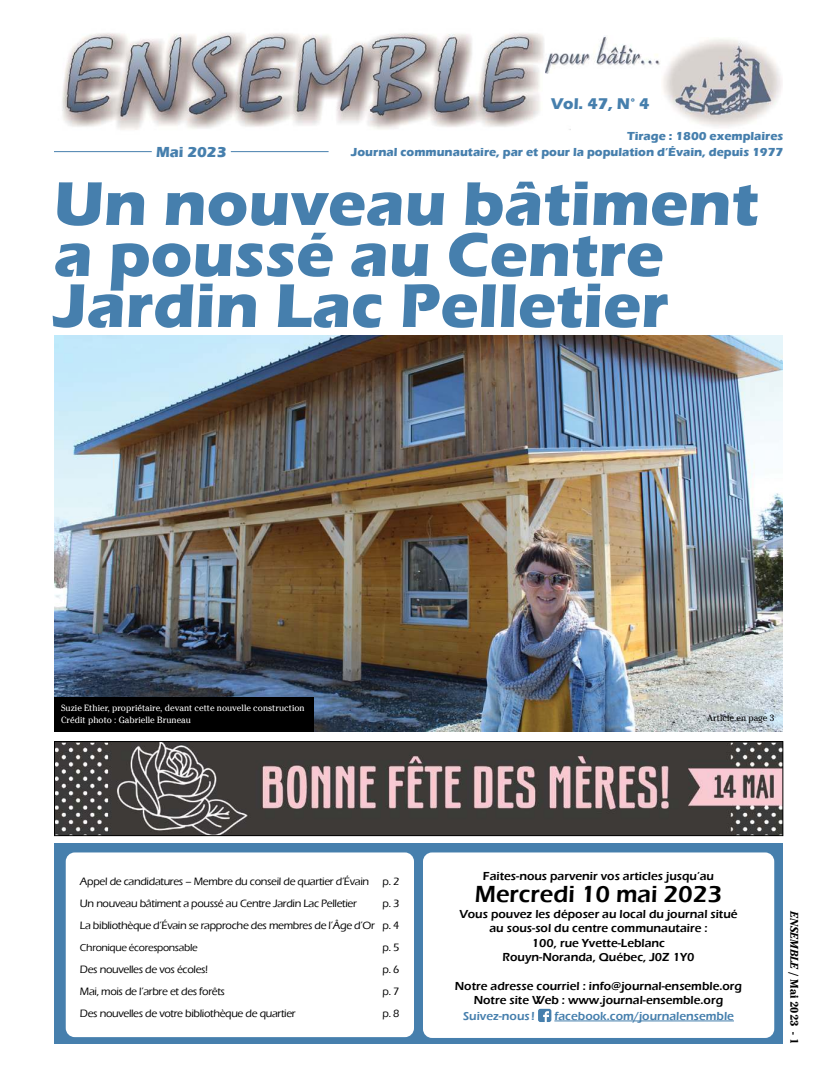
<style>
.page{position:relative;width:819px;height:1080px;background:#fff}
.page>*{position:absolute;margin:0;border:0;box-sizing:border-box;transform-origin:0 0}
.t1{font:700 64px/51px "Eras ITC";color:#467fad}
.t2{font:600 24px "Eras ITC";color:#000}
.t3{font:700 16px "Eras ITC";color:#467fad}
.t4{font:700 15px "Eras ITC";color:#467fad}
.t5{font:600 12px/14.4px "Eras ITC";color:#000;text-align:center}
.t6{font:700 12px "Eras ITC";color:#467fad}
.t7{font:600 12px "Eras ITC";color:#467fad}
.t8{font:500 11px/22px "Eras ITC";letter-spacing:-.03em;color:#000}
.t9{font:700 11px "Cheltenham LT";color:#000}
.t10{font:500 10.5px "Eras ITC";letter-spacing:-.03em;color:#000}
.t11{font:9px/12px "Cheltenham LT";color:#fff}
.t12{font:9px "Cheltenham LT";color:#000}
.s1{font-style:italic}
</style>
<div class="page">
<div style="left:54px;top:844px;width:729px;height:200px;background:#467fad"></div>
<img style="left:62px;top:33px;width:509px;height:97px">
<hr style="left:54px;top:151px;width:98px;height:1px;background:#467fad">
<hr style="left:231px;top:151px;width:98px;height:1px;background:#467fad">
<img style="left:546px;top:36px;width:114px;height:38px">
<img style="left:663px;top:39px;width:119px;height:88px">
<div style="left:423px;top:852px;width:351px;height:186px;background:#fff;border-radius:9px"></div>
<hr style="left:554px;top:1021px;width:180px;height:1px;background:#467fad">
<svg style="left:538px;top:1009px;width:13px;height:13px"></svg>
<div style="left:66px;top:852px;width:348px;height:185px;background:#fff;border-radius:9px"></div>
<img style="left:56px;top:743px;width:725px;height:91px">
<div style="left:54px;top:741px;width:729px;height:95px;border:1px solid #000"></div>
<img style="left:54px;top:336px;width:729px;height:395px">
<div style="left:54px;top:697px;width:259px;height:34px;background:#000"></div>
<h3 class="t4" style="left:156px;top:145px;width:72px">Mai 2023</h3>
<h3 class="t3" style="left:551px;top:97px;width:100px">Vol. 47, N° 4</h3>
<p class="t6" style="left:351px;top:147px;width:434px">Journal communautaire, par et pour la population d’Évain, depuis 1977</p>
<p class="t6" style="left:627px;top:131px;width:158px">Tirage : 1800 exemplaires</p>
<h1 class="t1" style="left:54px;top:183px;width:706px">Un nouveau bâtiment a poussé au Centre<br>Jardin Lac Pelletier</h1>
<p class="t11" style="left:61px;top:702px;width:245px">Suzie Ethier, propriétaire, devant cette nouvelle construction<br>Crédit photo : Gabrielle Bruneau</p>
<p class="t12" style="left:707px;top:713px;width:68px">Article en page 3</p>
<p class="t8" style="left:80px;top:871px;width:296px">Appel de candidatures – Membre du conseil de quartier d’Évain<br>Un nouveau bâtiment a poussé au Centre Jardin Lac Pelletier<br>La bibliothèque d’Évain se rapproche des membres de l’Âge d’Or</p>
<p class="t10" style="left:80px;top:943px;width:119px">Chronique écoresponsable</p>
<p class="t8" style="left:80px;top:959px;width:217px">Des nouvelles de vos écoles!<br>Mai, mois de l’arbre et des forêts<br>Des nouvelles de votre bibliothèque de quartier</p>
<p class="t8" style="left:383px;top:871px;width:18px;text-align:justify">p. 2 p. 3 p. 4 p. 5 p. 6 p. 7 p. 8</p>
<p class="t5" style="left:483px;top:870px;width:233px">Faites-nous parvenir vos articles jusqu’au</p>
<h2 class="t2" style="left:475px;top:884px;width:249px">Mercredi 10 mai 2023</h2>
<p class="t5" style="left:459px;top:908px;width:280px">Vous pouvez les déposer au local du journal situé au sous-sol du centre communautaire :<br>100, rue Yvette-Leblanc<br>Rouyn-Noranda, Québec, J0Z 1Y0</p>
<p class="t5" style="left:455px;top:980px;width:289px">Notre adresse courriel : info@journal-ensemble.org<br>Notre site Web : www.journal-ensemble.org</p>
<p class="t7" style="left:463px;top:1011px;width:74px">Suivez-nous !</p>
<p class="t7" style="left:554px;top:1011px;width:181px">facebook.com/journalensemble</p>
<p class="t9" style="left:800px;top:911px;width:134px;rotate:90deg"><span class="s1">ENSEMBLE</span> / Mai 2023 - 1</p>
</div>
